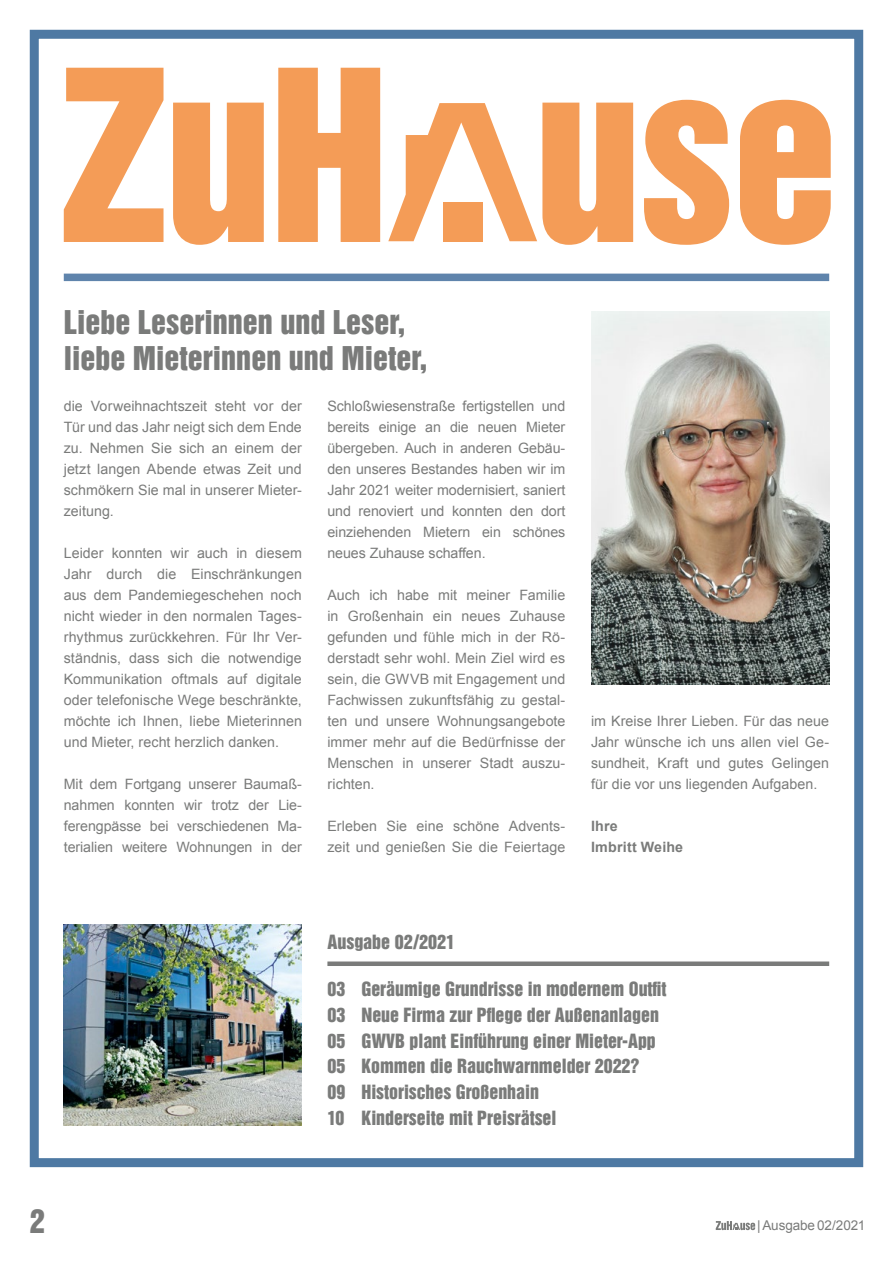
<style>
.page{position:relative;width:893px;height:1263px;background:#fff}
.page>*{position:absolute;margin:0;border:0;box-sizing:border-box;transform-origin:0 0}
.Überschrift_Grau{font:30px/36px "Helvetica Inserat LT Std";color:#7a7b7a}
.Überschrift_Grau-2{font:18px "Helvetica Inserat LT Std";color:#7a7b7a}
.Grundtext_Grau{font:14.25px/21px "Arial";letter-spacing:.005em;color:#7a7b7a;text-align:justify}
.Grundtext_Grau-2{font:700 14.25px "Arial";letter-spacing:.015em;color:#7a7b7a}
.t1{font:13.5px "Arial";letter-spacing:-.005em;color:#7a7b7a}
</style>
<div class="page">
<svg style="left:716px;top:1221px;width:39px;height:9px"></svg>
<div style="left:30px;top:30px;width:833px;height:1137px;border:9px solid #4e79a3"></div>
<svg style="left:64px;top:68px;width:767px;height:177px;fill:#f49c57"></svg>
<svg style="left:388px;top:103px;width:149px;height:138px"></svg>
<div style="left:443px;top:202px;width:39px;height:39px;background:#f49c57"></div>
<div style="left:64px;top:274px;width:765px;height:7px;background:#5f84ac"></div>
<img style="left:591px;top:311px;width:238px;height:373px">
<div style="left:327px;top:961px;width:502px;height:5px;background:#7a7b7a"></div>
<img style="left:64px;top:925px;width:238px;height:200px">
<p class="Überschrift_Grau" style="left:64px;top:305px;width:365px">Liebe Leserinnen und Leser, liebe Mieterinnen und Mieter,</p>
<p class="Grundtext_Grau" style="left:327px;top:396px;width:239px">Schloßwiesenstraße fertigstellen und bereits einige an die neuen Mieter übergeben. Auch in anderen Gebäu&shy;den unseres Bestandes haben wir im Jahr 2021 weiter modernisiert, saniert und renoviert und konnten den dort einziehenden Mietern ein schönes neues Zuhause schaffen.</p>
<p class="Grundtext_Grau" style="left:327px;top:585px;width:239px">Auch ich habe mit meiner Familie in Großenhain ein neues Zuhause gefunden und fühle mich in der Rö&shy;derstadt sehr wohl. Mein Ziel wird es sein, die GWVB mit Engagement und Fachwissen zukunftsfähig zu gestal&shy;ten und unsere Wohnungsangebote immer mehr auf die Bedürfnisse der Menschen in unserer Stadt auszu&shy;richten.</p>
<p class="Grundtext_Grau" style="left:327px;top:816px;width:239px">Erleben Sie eine schöne Advents&shy;zeit und genießen Sie die Feiertage</p>
<p class="Grundtext_Grau" style="left:64px;top:396px;width:240px">die Vorweihnachtszeit steht vor der Tür und das Jahr neigt sich dem Ende zu. Nehmen Sie sich an einem der jetzt langen Abende etwas Zeit und schmökern Sie mal in unserer Mieter&shy;zeitung.</p>
<p class="Grundtext_Grau" style="left:64px;top:543px;width:240px">Leider konnten wir auch in diesem Jahr durch die Einschränkungen aus dem Pandemiegeschehen noch nicht wieder in den normalen Tages&shy;rhythmus zurückkehren. Für Ihr Ver&shy;ständnis, dass sich die notwendige Kommunikation oftmals auf digitale oder telefonische Wege beschränkte, möchte ich Ihnen, liebe Mieterinnen und Mieter, recht herzlich danken.</p>
<p class="Grundtext_Grau" style="left:64px;top:774px;width:240px">Mit dem Fortgang unserer Baumaß&shy;nahmen konnten wir trotz der Lie&shy;ferengpässe bei verschiedenen Ma&shy;terialien weitere Wohnungen in der</p>
<p class="Grundtext_Grau" style="left:591px;top:711px;width:240px">im Kreise Ihrer Lieben. Für das neue Jahr wünsche ich uns allen viel Ge&shy;sundheit, Kraft und gutes Gelingen für die vor uns liegenden Aufgaben.</p>
<p class="Grundtext_Grau-2" style="left:591px;top:817px;width:28px">Ihre</p>
<p class="Grundtext_Grau-2" style="left:591px;top:838px;width:94px">Imbritt Weihe</p>
<p class="Überschrift_Grau-2" style="left:327px;top:931px;width:129px">Ausgabe 02/2021</p>
<p class="Überschrift_Grau-2" style="left:327px;top:978px;width:340px">03 Geräumige Grundrisse in modernem Outfit</p>
<p class="Überschrift_Grau-2" style="left:327px;top:1004px;width:333px">03 Neue Firma zur Pflege der Außenanlagen</p>
<p class="Überschrift_Grau-2" style="left:327px;top:1030px;width:330px">05 GWVB plant Einführung einer Mieter-App</p>
<p class="Überschrift_Grau-2" style="left:327px;top:1055px;width:314px">05 Kommen die Rauchwarnmelder 2022?</p>
<p class="Überschrift_Grau-2" style="left:327px;top:1081px;width:213px">09 Historisches Großenhain</p>
<p class="Überschrift_Grau-2" style="left:327px;top:1107px;width:231px">10 Kinderseite mit Preisrätsel</p>
<h1 class="Überschrift_Grau" style="left:30px;top:1204px;width:16px">2</h1>
<p class="t1" style="left:757px;top:1216px;width:110px">| Ausgabe 02/2021</p>
</div>
